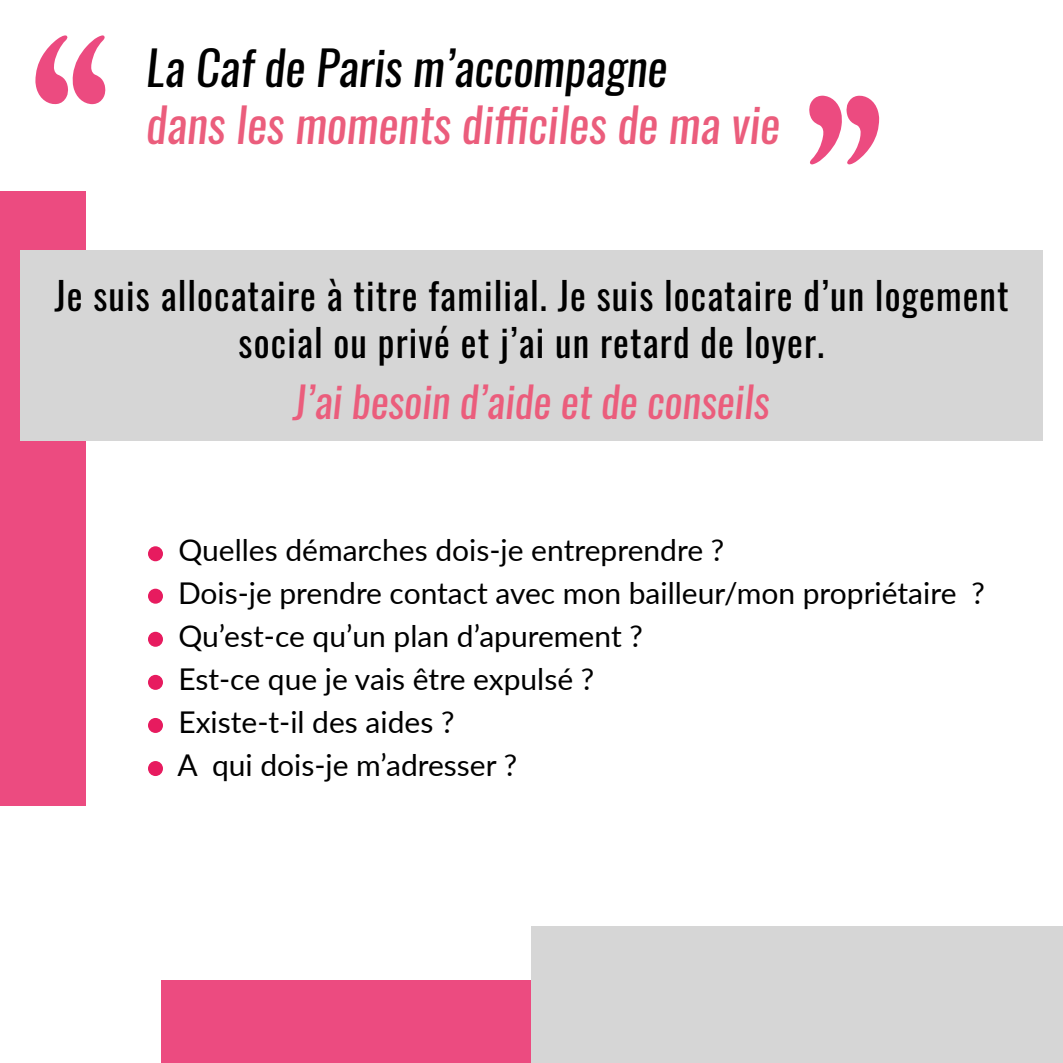
<style>
.page{position:relative;width:1063px;height:1063px;background:#fff}
.page>*{position:absolute;margin:0;border:0;box-sizing:border-box;transform-origin:0 0}
.t1{font:italic 47.5px "Oswald";color:#eb5d7c}
.t2{font:italic 47.5px "Oswald";color:#000}
.t3{font:italic 42.5px "Oswald";color:#eb5d7c}
.t4{font:37.5px/47.5px "Oswald";letter-spacing:.03em;color:#000;text-align:center}
.t5{font:30px/43px "Lato";color:#000}
</style>
<div class="page">
<div style="left:0;top:191px;width:86px;height:615px;background:#ec4b80"></div>
<div style="left:162px;top:980px;width:774px;height:83px;background:#ec4b80"></div>
<div style="left:20px;top:251px;width:1023px;height:190px;background:#d6d6d6"></div>
<div style="left:531px;top:927px;width:532px;height:136px;background:#d6d6d6"></div>
<div style="left:148px;top:546px;width:15px;height:15px;background:#e71b5f;border-radius:50%"></div>
<div style="left:148px;top:589px;width:15px;height:15px;background:#e71b5f;border-radius:50%"></div>
<div style="left:148px;top:632px;width:15px;height:15px;background:#e71b5f;border-radius:50%"></div>
<div style="left:148px;top:675px;width:15px;height:15px;background:#e71b5f;border-radius:50%"></div>
<div style="left:148px;top:718px;width:15px;height:15px;background:#e71b5f;border-radius:50%"></div>
<div style="left:148px;top:761px;width:15px;height:15px;background:#e71b5f;border-radius:50%"></div>
<svg style="left:809px;top:95px;width:70px;height:69px"></svg>
<svg style="left:35px;top:35px;width:71px;height:70px"></svg>
<h1 class="t2" style="left:146px;top:35px;width:522px">La Caf de Paris m’accompagne</h1>
<h1 class="t1" style="left:146px;top:92px;width:635px">dans les moments difficiles de ma vie</h1>
<p class="t4" style="left:54px;top:272px;width:956px">Je suis allocataire à titre familial. Je suis locataire d’un logement social ou privé et j’ai un retard de loyer.</p>
<h2 class="t3" style="left:293px;top:372px;width:478px">J’ai besoin d’aide et de conseils</h2>
<p class="t5" style="left:177px;top:527px;width:809px">Quelles démarches dois-je entreprendre ?<br>Dois-je prendre contact avec mon bailleur/mon propriétaire ?<br>Qu’est-ce qu’un plan d’apurement ?<br>Est-ce que je vais être expulsé ?<br>Existe-t-il des aides ?<br>A qui dois-je m’adresser ?</p>
</div>
